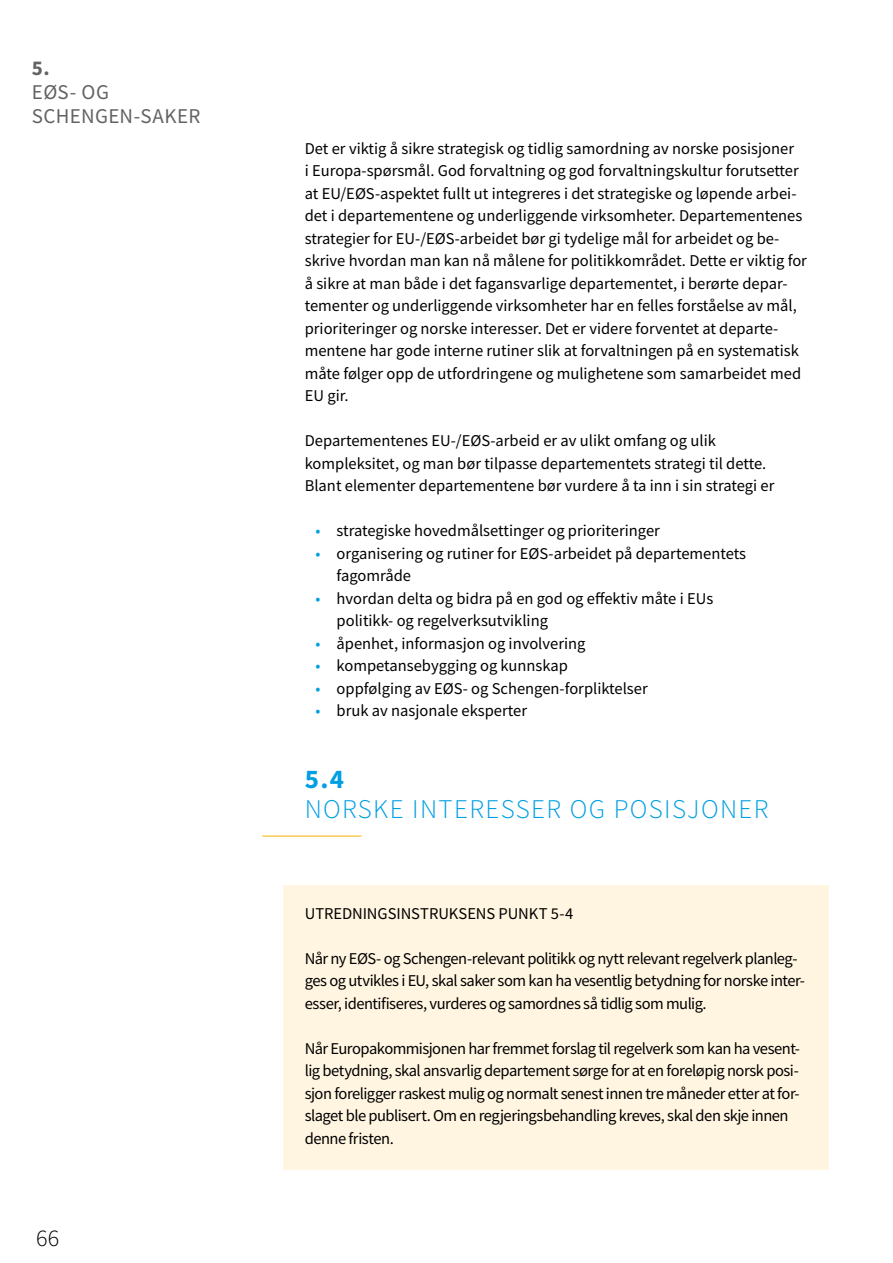
<style>
.page{position:relative;width:893px;height:1263px;background:#fff}
.page>*{position:absolute;margin:0;border:0;box-sizing:border-box;transform-origin:0 0}
.t1{font:300 27px "Source Sans Pro";letter-spacing:.05em;color:#009fe3}
.t2{font:700 27px "Source Sans Pro";color:#009fe3}
.t3{font:300 24px "Source Sans Pro";color:#000}
.t4{font:21px/24px "Source Sans Pro";letter-spacing:.02em;color:#646363}
.t5{font:700 21px "Source Sans Pro";color:#646363}
.t6{font:16.5px/22.5px "Source Sans Pro";color:#000}
.t7{font:16.5px/22.5px "Source Sans Pro";letter-spacing:-.03em;color:#000}
.s1{color:#009fe3}
</style>
<div class="page">
<hr style="left:262px;top:835px;width:99px;height:2px;background:#fccb56">
<div style="left:283px;top:885px;width:546px;height:59px;background:#fff5e1"></div>
<div style="left:283px;top:930px;width:546px;height:104px;background:#fff5e1"></div>
<div style="left:283px;top:1020px;width:546px;height:149px;background:#fff5e1"></div>
<p class="t5" style="left:32px;top:54px;width:19px">5.</p>
<p class="t4" style="left:32px;top:80px;width:170px">EØS- OG<br>SCHENGEN-SAKER</p>
<h2 class="t3" style="left:36px;top:1223px;width:25px">66</h2>
<p class="t6" style="left:305px;top:137px;width:504px">Det er viktig å sikre strategisk og tidlig samordning av norske posisjoner<br>i Europa-spørsmål. God forvaltning og god forvaltningskultur forutsetter at EU/EØS-aspektet fullt ut integreres i det strategiske og løpende arbei&shy;det i departementene og underliggende virksomheter. Departementenes strategier for EU-/EØS-arbeidet bør gi tydelige mål for arbeidet og be&shy;skrive hvordan man kan nå målene for politikkområdet. Dette er viktig for å sikre at man både i det fagansvarlige departementet, i berørte depar&shy;tementer og underliggende virksomheter har en felles forståelse av mål, prioriteringer og norske interesser. Det er videre forventet at departe&shy;mentene har gode interne rutiner slik at forvaltningen på en systematisk måte følger opp de utfordringene og mulighetene som samarbeidet med EU gir.</p>
<p class="t6" style="left:305px;top:430px;width:471px">Departementenes EU-/EØS-arbeid er av ulikt omfang og ulik kompleksitet, og man bør tilpasse departementets strategi til dette.<br>Blant elementer departementene bør vurdere å ta inn i sin strategi er</p>
<p class="t6" style="left:315px;top:520px;width:346px"><span class="s1">•</span> strategiske hovedmålsettinger og prioriteringer</p>
<p class="t6" style="left:337px;top:542px;width:411px;text-indent:-21px"><span class="s1">•</span> organisering og rutiner for EØS-arbeidet på departementets fagområde</p>
<p class="t6" style="left:337px;top:587px;width:378px;text-indent:-21px"><span class="s1">•</span> hvordan delta og bidra på en god og effektiv måte i EUs politikk- og regelverksutvikling</p>
<p class="t6" style="left:315px;top:632px;width:272px"><span class="s1">•</span> åpenhet, informasjon og involvering</p>
<p class="t6" style="left:315px;top:655px;width:254px"><span class="s1">•</span> kompetansebygging og kunnskap</p>
<p class="t6" style="left:315px;top:677px;width:334px"><span class="s1">•</span> oppfølging av EØS- og Schengen-forpliktelser</p>
<p class="t6" style="left:315px;top:700px;width:213px"><span class="s1">•</span> bruk av nasjonale eksperter</p>
<h1 class="t2" style="left:305px;top:761px;width:41px">5.4</h1>
<h1 class="t1" style="left:305px;top:793px;width:465px">NORSKE INTERESSER OG POSISJONER</h1>
<p class="t6" style="left:305px;top:902px;width:270px">UTREDNINGSINSTRUKSENS PUNKT 5-4</p>
<p class="t7" style="left:305px;top:947px;width:502px">Når ny EØS- og Schengen-relevant politikk og nytt relevant regelverk planleg&shy;ges og utvikles i EU, skal saker som kan ha vesentlig betydning for norske inter&shy;esser, identifiseres, vurderes og samordnes så tidlig som mulig.</p>
<p class="t7" style="left:305px;top:1037px;width:497px">Når Europakommisjonen har fremmet forslag til regelverk som kan ha vesent&shy;lig betydning, skal ansvarlig departement sørge for at en foreløpig norsk posi&shy;sjon foreligger raskest mulig og normalt senest innen tre måneder etter at for&shy;slaget ble publisert. Om en regjeringsbehandling kreves, skal den skje innen denne fristen.</p>
</div>
